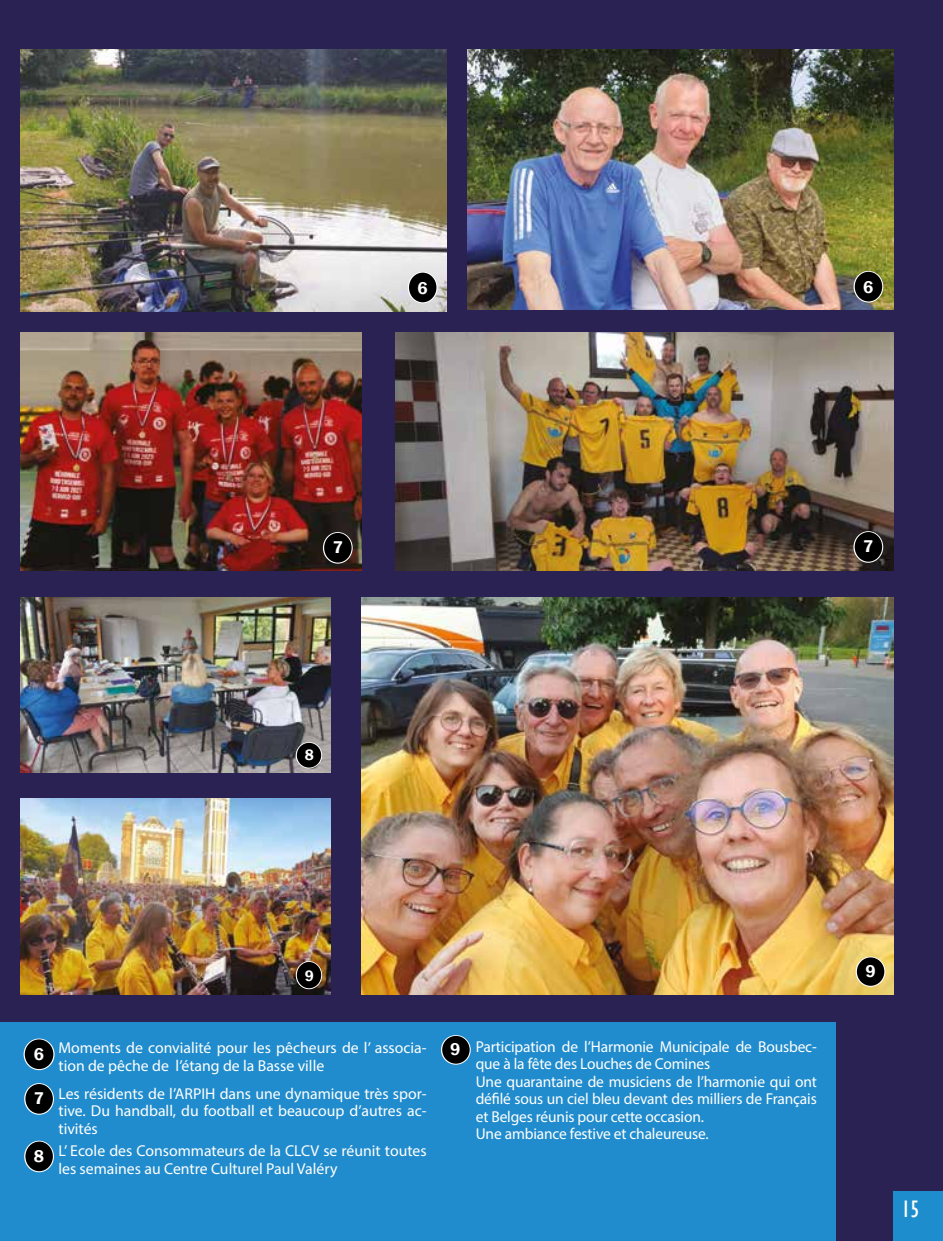
<style>
.page{position:relative;width:943px;height:1241px;background:#fff}
.page>*{position:absolute;margin:0;border:0;box-sizing:border-box;transform-origin:0 0}
.t1{font:condensed 24.5px "Gill Sans";color:#fff}
.t2{font:600 17.5px "Franklin Gothic";color:#fff}
.t3{font:15.75px/17.5px "Myriad Pro";letter-spacing:-.01em;color:#fff}
.t4{font:600 15.58px "Franklin Gothic";color:#fff}
</style>
<div class="page">
<div style="left:0;top:0;width:943px;height:1240px;background:#292252"></div>
<div style="left:893px;top:1191px;width:50px;height:49px;background:#1e8dce"></div>
<div style="left:0;top:1021px;width:835px;height:219px;background:#218ccd"></div>
<img style="left:20px;top:50px;width:426px;height:261px">
<svg style="left:24px;top:1039px;width:30px;height:30px"></svg>
<div style="left:24px;top:1038px;width:31px;height:31px;border:2px solid #fff;border-radius:50%"></div>
<div style="left:25px;top:1039px;width:28px;height:29px;background:#000;border-radius:50%"></div>
<div style="left:24px;top:1082px;width:30px;height:32px;border:2px solid #fff;border-radius:50%"></div>
<div style="left:25px;top:1083px;width:28px;height:30px;background:#000;border-radius:50%"></div>
<svg style="left:25px;top:1141px;width:28px;height:30px"></svg>
<div style="left:24px;top:1140px;width:30px;height:32px;border:2px solid #fff;border-radius:50%"></div>
<div style="left:25px;top:1141px;width:28px;height:29px;background:#000;border-radius:50%"></div>
<svg style="left:442px;top:1035px;width:28px;height:28px"></svg>
<div style="left:441px;top:1034px;width:30px;height:30px;border:2px solid #fff;border-radius:50%"></div>
<div style="left:442px;top:1035px;width:27px;height:28px;background:#000;border-radius:50%"></div>
<img style="left:20px;top:798px;width:310px;height:196px">
<img style="left:20px;top:597px;width:310px;height:175px">
<img style="left:395px;top:332px;width:498px;height:238px">
<div style="left:853px;top:531px;width:30px;height:31px;border:2px solid #fff;border-radius:50%"></div>
<div style="left:854px;top:532px;width:28px;height:29px;background:#000;border-radius:50%"></div>
<img style="left:361px;top:597px;width:532px;height:397px">
<div style="left:855px;top:956px;width:30px;height:30px;border:2px solid #fff;border-radius:50%"></div>
<div style="left:856px;top:957px;width:28px;height:28px;background:#000;border-radius:50%"></div>
<img style="left:21px;top:332px;width:340px;height:238px">
<div style="left:296px;top:961px;width:26px;height:28px;border:2px solid #fff;border-radius:50%"></div>
<div style="left:296px;top:742px;width:26px;height:26px;border:2px solid #fff;border-radius:50%"></div>
<div style="left:297px;top:961px;width:24px;height:27px;background:#000;border-radius:50%"></div>
<div style="left:297px;top:742px;width:24px;height:25px;background:#000;border-radius:50%"></div>
<div style="left:408px;top:272px;width:29px;height:31px;border:2px solid #fff;border-radius:50%"></div>
<div style="left:409px;top:272px;width:27px;height:30px;background:#000;border-radius:50%"></div>
<img style="left:468px;top:50px;width:425px;height:259px">
<div style="left:853px;top:271px;width:30px;height:31px;border:2px solid #fff;border-radius:50%"></div>
<div style="left:854px;top:272px;width:28px;height:29px;background:#000;border-radius:50%"></div>
<svg style="left:324px;top:533px;width:28px;height:29px"></svg>
<div style="left:323px;top:532px;width:30px;height:31px;border:2px solid #fff;border-radius:50%"></div>
<div style="left:324px;top:533px;width:27px;height:29px;background:#000;border-radius:50%"></div>
<p class="t2" style="left:864px;top:273px;width:12px">5</p>
<p class="t2" style="left:417px;top:277px;width:12px">6</p>
<p class="t2" style="left:863px;top:276px;width:12px">6</p>
<p class="t2" style="left:333px;top:536px;width:12px">7</p>
<p class="t4" style="left:305px;top:745px;width:11px">8</p>
<p class="t2" style="left:863px;top:535px;width:12px">7</p>
<p class="t4" style="left:305px;top:965px;width:11px">9</p>
<p class="t2" style="left:865px;top:960px;width:12px">9</p>
<p class="t2" style="left:34px;top:1043px;width:12px">6</p>
<p class="t2" style="left:34px;top:1087px;width:12px">7</p>
<p class="t2" style="left:34px;top:1144px;width:12px">8</p>
<p class="t3" style="left:58px;top:1038px;width:370px">Moments de convialité pour les pêcheurs de l’ associa&shy;tion de pêche de l’étang de la Basse ville</p>
<p class="t3" style="left:58px;top:1084px;width:370px;text-align:justify">Les résidents de l’ARPIH dans une dynamique très spor&shy;tive. Du handball, du football et beaucoup d’autres ac&shy;tivités</p>
<p class="t3" style="left:58px;top:1141px;width:370px">L’ Ecole des Consommateurs de la CLCV se réunit toutes les semaines au Centre Culturel Paul Valéry</p>
<p class="t2" style="left:450px;top:1038px;width:12px">9</p>
<p class="t3" style="left:476px;top:1037px;width:342px">Participation de l’Harmonie Municipale de Bousbec&shy;que à la fête des Louches de Comines<br>Une quarantaine de musiciens de l’harmonie qui ont défilé sous un ciel bleu devant des milliers de Français et Belges réunis pour cette occasion.<br>Une ambiance festive et chaleureuse.</p>
<h1 class="t1" style="left:901px;top:1194px;width:19px">01 5</h1>
</div>
